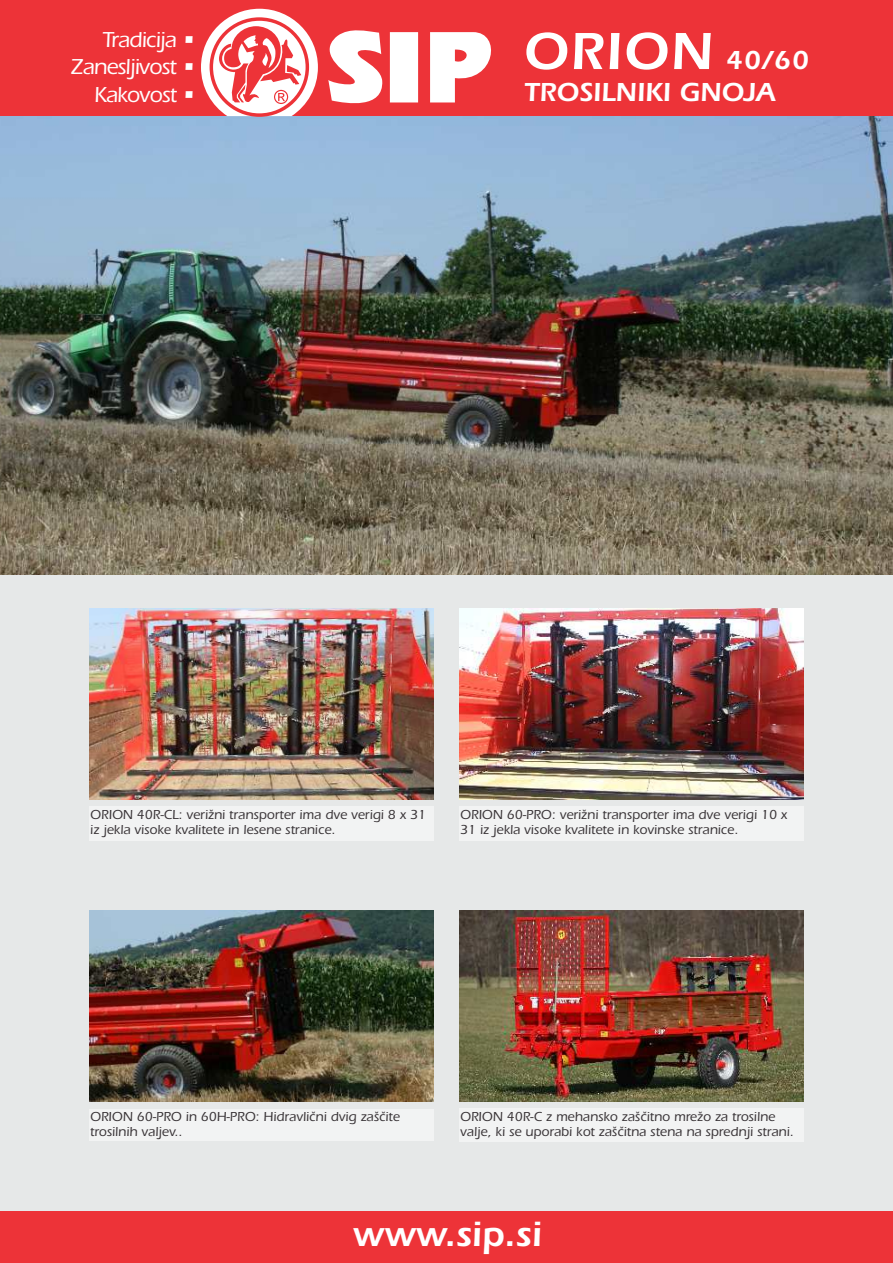
<style>
.page{position:relative;width:893px;height:1263px;background:#e6e8e8}
.page>*{position:absolute;margin:0;border:0;box-sizing:border-box;transform-origin:0 0}
.t1{font:54px "ITC Eras LT Demi";letter-spacing:.03em;color:#fff}
.t2{font:36px "ITC Eras LT Demi";color:#fff}
.t3{font:27px "ITC Eras LT Demi";color:#fff}
.t4{font:500 22.35px/27.5px "ITC Eras LT";letter-spacing:-.035em;color:#fff;text-align:right}
.t5{font:500 13.5px/15px "ITC Eras LT";color:#383336}
.s1{font-size:27px}
</style>
<div class="page">
<img style="left:0;top:116px;width:893px;height:458px">
<div style="left:0;top:1212px;width:893px;height:51px;background:#ed3338"></div>
<div style="left:459px;top:1108px;width:345px;height:33px;background:#f2f3f3"></div>
<div style="left:89px;top:1109px;width:345px;height:31px;background:#f2f3f3"></div>
<div style="left:89px;top:806px;width:345px;height:35px;background:#f2f3f3"></div>
<div style="left:459px;top:806px;width:345px;height:35px;background:#f2f3f3"></div>
<img style="left:89px;top:910px;width:345px;height:191px">
<img style="left:459px;top:910px;width:345px;height:191px">
<div style="left:0;top:0;width:893px;height:116px;background:#ed3338"></div>
<svg style="left:328px;top:30px;width:163px;height:74px"></svg>
<svg style="left:201px;top:9px;width:117px;height:108px"></svg>
<img style="left:89px;top:608px;width:345px;height:191px">
<img style="left:459px;top:608px;width:345px;height:191px">
<h3 class="t4" style="left:71px;top:27px;width:126px">Tradicija •<br>Zanesljivost •<br>Kakovost •</h3>
<h1 class="t1" style="left:523px;top:27px;width:287px">ORION <span class="s1">40/60</span></h1>
<h3 class="t3" style="left:525px;top:80px;width:252px">TROSILNIKI GNOJA</h3>
<p class="t5" style="left:90px;top:808px;width:337px">ORION 40R-CL: verižni transporter ima dve verigi 8 x 31 iz jekla visoke kvalitete in lesene stranice.</p>
<p class="t5" style="left:460px;top:808px;width:329px">ORION 60-PRO: verižni transporter ima dve verigi 10 x<br>31 iz jekla visoke kvalitete in kovinske stranice.</p>
<p class="t5" style="left:90px;top:1110px;width:311px">ORION 60-PRO in 60H-PRO: Hidravlièni dvig zašèite trosilnih valjev..</p>
<p class="t5" style="left:460px;top:1110px;width:335px">ORION 40R-C z mehansko zašèitno mrežo za trosilne valje, ki se uporabi kot zašèitna stena na sprednji strani.</p>
<h2 class="t2" style="left:353px;top:1217px;width:190px">www.sip.si</h2>
</div>
